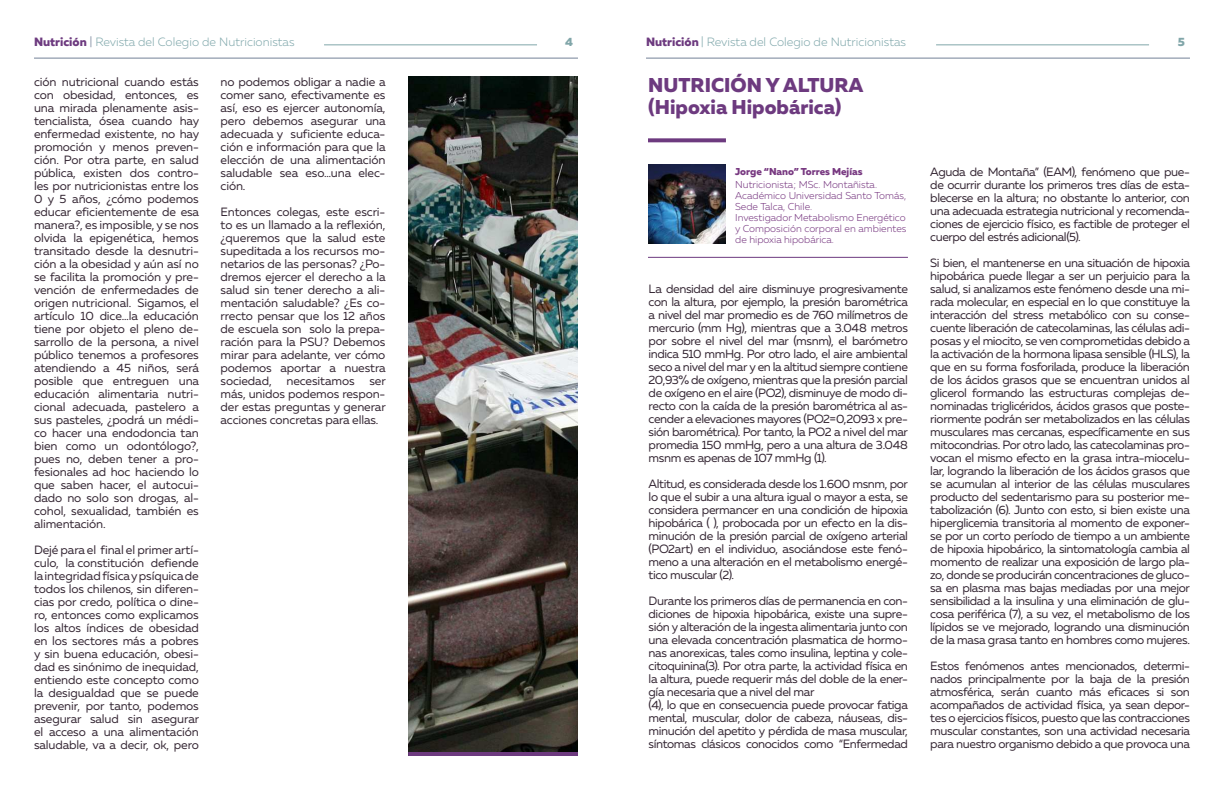
<style>
.page{position:relative;width:1224px;height:792px;background:#fff}
.page>*{position:absolute;margin:0;border:0;box-sizing:border-box;transform-origin:0 0}
.t1{font:800 20px/22px "Muller";color:#6d3a7f}
.t2{font:12px/13px "Muller";letter-spacing:-.03em;color:#332532;text-align:justify}
.t3{font:300 12px "Muller";color:#84aaae}
.t4{font:800 12px "Muller";color:#81a6a9}
.t5{font:300 10px/11px "Muller";color:#783981}
.t6{font:800 10px "Muller";color:#783981}
.s1{font-weight:800;color:#6d3a7f}
.s2{color:#748297}
</style>
<div class="page">
<hr style="left:34px;top:58px;width:544px;height:1px;background:#748297">
<hr style="left:646px;top:58px;width:544px;height:1px;background:#748297">
<hr style="left:324px;top:44px;width:213px;height:1px;background:#81a6a9">
<hr style="left:936px;top:44px;width:213px;height:1px;background:#81a6a9">
<hr style="left:648px;top:257px;width:260px;height:1px;background:#6d3a7f">
<svg style="left:648px;top:138px;width:78px;height:4px"></svg>
<img style="left:648px;top:164px;width:78px;height:79px">
<img style="left:408px;top:77px;width:170px;height:675px">
<hr style="left:408px;top:752px;width:170px;height:4px;background:#6d3a7f">
<p class="t3" style="left:34px;top:36px;width:262px"><span class="s1">Nutrición</span> <span class="s2">|</span> Revista del Colegio de Nutricionistas</p>
<p class="t4" style="left:565px;top:35px;width:9px">4</p>
<p class="t4" style="left:1178px;top:35px;width:9px">5</p>
<p class="t3" style="left:646px;top:36px;width:262px"><span class="s1">Nutrición</span> | Revista del Colegio de Nutricionistas</p>
<p class="t2" style="left:34px;top:75px;width:167px">ción nutricional cuando estás con obesidad, entonces, es una mirada plenamente asis&shy;tencialista, ósea cuando hay enfermedad existente, no hay promoción y menos preven&shy;ción. Por otra parte, en salud pública, existen dos contro&shy;les por nutricionistas entre los 0 y 5 años, ¿cómo podemos educar eficientemente de esa manera?, es imposible, y se nos olvida la epigenética, hemos transitado desde la desnutri&shy;ción a la obesidad y aún así no se facilita la promoción y pre&shy;vención de enfermedades de origen nutricional. Sigamos, el artículo 10 dice…la educación tiene por objeto el pleno de&shy;sarrollo de la persona, a nivel público tenemos a profesores atendiendo a 45 niños, será posible que entreguen una educación alimentaria nutri&shy;cional adecuada, pastelero a sus pasteles, ¿podrá un médi&shy;co hacer una endodoncia tan bien como un odontólogo?, pues no, deben tener a pro&shy;fesionales ad hoc haciendo lo que saben hacer, el autocui&shy;dado no solo son drogas, al&shy;cohol, sexualidad, también es alimentación.</p>
<p class="t2" style="left:34px;top:543px;width:167px">Dejé para el final el primer artí&shy;culo, la constitución defiende la integridad física y psíquica de todos los chilenos, sin diferen&shy;cias por credo, política o dine&shy;ro, entonces como explicamos los altos índices de obesidad en los sectores más a pobres y sin buena educación, obesi&shy;dad es sinónimo de inequidad, entiendo este concepto como la desigualdad que se puede prevenir, por tanto, podemos asegurar salud sin asegurar el acceso a una alimentación saludable, va a decir, ok, pero</p>
<p class="t2" style="left:221px;top:75px;width:167px">no podemos obligar a nadie a comer sano, efectivamente es así, eso es ejercer autonomía, pero debemos asegurar una adecuada y suficiente educa&shy;ción e información para que la elección de una alimentación saludable sea eso…una elec&shy;ción.</p>
<p class="t2" style="left:221px;top:205px;width:167px">Entonces colegas, este escri&shy;to es un llamado a la reflexión, ¿queremos que la salud este supeditada a los recursos mo&shy;netarios de las personas? ¿Po&shy;dremos ejercer el derecho a la salud sin tener derecho a ali&shy;mentación saludable? ¿Es co&shy;rrecto pensar que los 12 años de escuela son solo la prepa&shy;ración para la PSU? Debemos mirar para adelante, ver cómo podemos aportar a nuestra sociedad, necesitamos ser más, unidos podemos respon&shy;der estas preguntas y generar acciones concretas para ellas.</p>
<h1 class="t1" style="left:648px;top:74px;width:217px">NUTRICIÓN Y ALTURA (Hipoxia Hipobárica)</h1>
<p class="t6" style="left:735px;top:166px;width:129px">Jorge “Nano” Torres Mejías</p>
<p class="t5" style="left:735px;top:179px;width:173px">Nutricionista; MSc. Montañista.<br>Académico Universidad Santo Tomás,<br>Sede Talca, Chile.<br>Investigador Metabolismo Energético y Composición corporal en ambientes de hipoxia hipobárica.</p>
<p class="t2" style="left:649px;top:282px;width:261px">La densidad del aire disminuye progresivamente con la altura, por ejemplo, la presión barométrica a nivel del mar promedio es de 760 milímetros de mercurio (mm Hg), mientras que a 3.048 metros por sobre el nivel del mar (msnm), el barómetro indica 510 mmHg. Por otro lado, el aire ambiental seco a nivel del mar y en la altitud siempre contiene 20,93% de oxígeno, mientras que la presión parcial de oxígeno en el aire (PO2), disminuye de modo di&shy;recto con la caída de la presión barométrica al as&shy;cender a elevaciones mayores (PO2=0,2093 x pre&shy;sión barométrica). Por tanto, la PO2 a nivel del mar promedia 150 mmHg, pero a una altura de 3.048 msnm es apenas de 107 mmHg (1).</p>
<p class="t2" style="left:649px;top:477px;width:261px">Altitud, es considerada desde los 1.600 msnm, por lo que el subir a una altura igual o mayor a esta, se considera permancer en una condición de hipoxia hipobárica ( ), probocada por un efecto en la dis&shy;minución de la presión parcial de oxígeno arterial (PO2art) en el individuo, asociándose este fenó&shy;meno a una alteración en el metabolismo energé&shy;tico muscular (2).</p>
<p class="t2" style="left:649px;top:594px;width:261px;text-align:left">Durante los primeros días de permanencia en con&shy;diciones de hipoxia hipobárica, existe una supre&shy;sión y alteración de la ingesta alimentaria junto con una elevada concentración plasmatica de hormo&shy;nas anorexicas, tales como insulina, leptina y cole&shy;citoquinina(3). Por otra parte, la actividad física en la altura, puede requerir más del doble de la ener&shy;gía necesaria que a nivel del mar<br>(4), lo que en consecuencia puede provocar fatiga mental, muscular, dolor de cabeza, náuseas, dis&shy;minución del apetito y pérdida de masa muscular, síntomas clásicos conocidos como “Enfermedad</p>
<p class="t2" style="left:930px;top:166px;width:261px">Aguda de Montaña” (EAM), fenómeno que pue&shy;de ocurrir durante los primeros tres días de esta&shy;blecerse en la altura; no obstante lo anterior, con una adecuada estrategia nutricional y recomenda&shy;ciones de ejercicio físico, es factible de proteger el cuerpo del estrés adicional(5).</p>
<p class="t2" style="left:930px;top:257px;width:261px">Si bien, el mantenerse en una situación de hipoxia hipobárica puede llegar a ser un perjuicio para la salud, si analizamos este fenómeno desde una mi&shy;rada molecular, en especial en lo que constituye la interacción del stress metabólico con su conse&shy;cuente liberación de catecolaminas, las células adi&shy;posas y el miocito, se ven comprometidas debido a la activación de la hormona lipasa sensible (HLS), la que en su forma fosforilada, produce la liberación de los ácidos grasos que se encuentran unidos al glicerol formando las estructuras complejas de&shy;nominadas triglicéridos, ácidos grasos que poste&shy;riormente podrán ser metabolizados en las células musculares mas cercanas, específicamente en sus mitocondrias. Por otro lado, las catecolaminas pro&shy;vocan el mismo efecto en la grasa intra-miocelu&shy;lar, logrando la liberación de los ácidos grasos que se acumulan al interior de las células musculares producto del sedentarismo para su posterior me&shy;tabolización (6). Junto con esto, si bien existe una hiperglicemia transitoria al momento de exponer&shy;se por un corto período de tiempo a un ambiente de hipoxia hipobárico, la sintomatología cambia al momento de realizar una exposición de largo pla&shy;zo, donde se producirán concentraciones de gluco&shy;sa en plasma mas bajas mediadas por una mejor sensibilidad a la insulina y una eliminación de glu&shy;cosa periférica (7), a su vez, el metabolismo de los lípidos se ve mejorado, logrando una disminución de la masa grasa tanto en hombres como mujeres.</p>
<p class="t2" style="left:930px;top:660px;width:261px">Estos fenómenos antes mencionados, determi&shy;nados principalmente por la baja de la presión atmosférica, serán cuanto más eficaces si son acompañados de actividad física, ya sean depor&shy;tes o ejercicios físicos, puesto que las contracciones muscular constantes, son una actividad necesaria para nuestro organismo debido a que provoca una</p>
</div>
